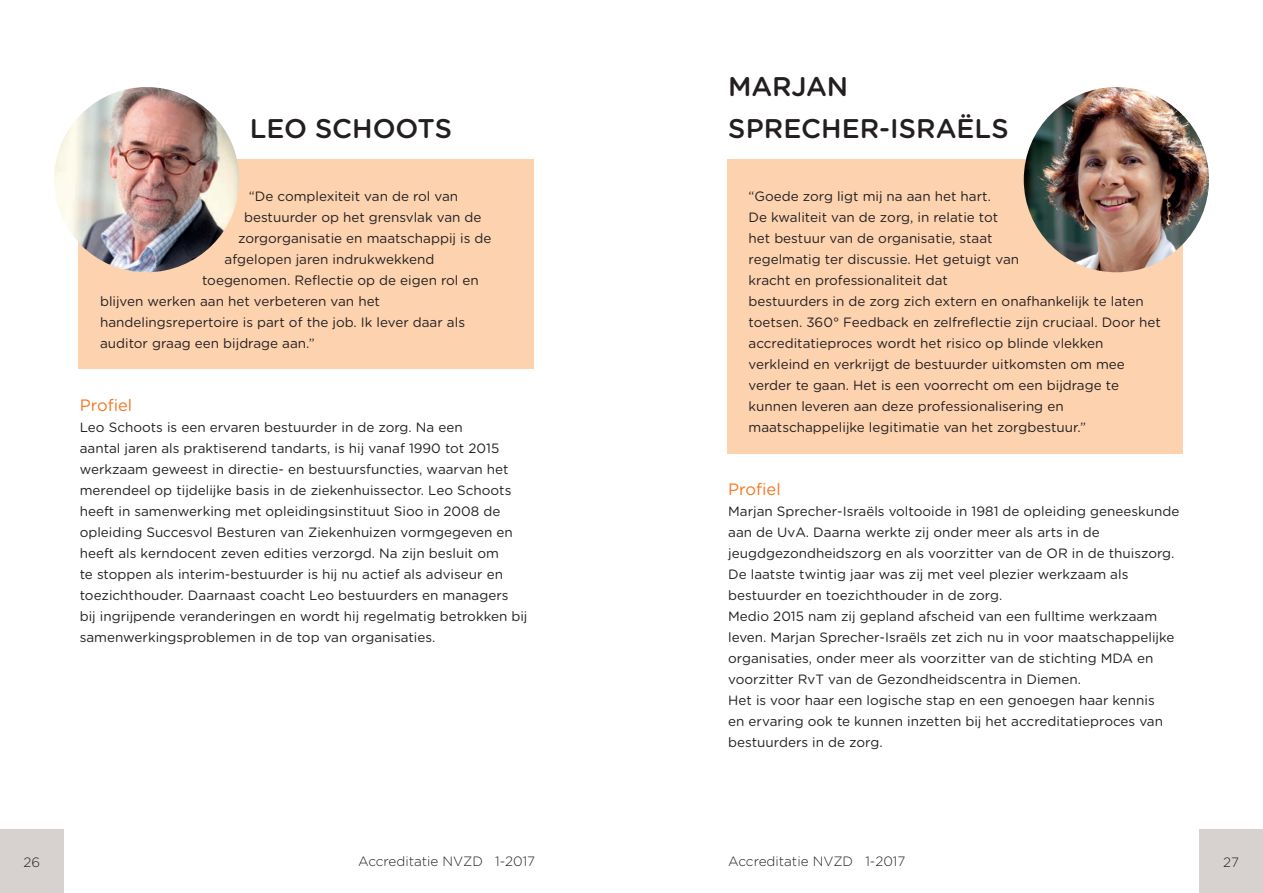
<style>
.page{position:relative;width:1263px;height:893px;background:#fff}
.page>*{position:absolute;margin:0;border:0;box-sizing:border-box;transform-origin:0 0}
.t1{font:500 27px "Gotham Rounded";color:#231f20}
.t2{font:16.5px "Gotham Rounded";color:#f47721}
.t3{font:13.5px/21px "Gotham Rounded";color:#231f20}
.t4{font:300 13.5px "Gotham Rounded";color:#231f20}
</style>
<div class="page">
<div style="left:1199px;top:829px;width:64px;height:64px;background:#d7d2d0"></div>
<div style="left:0;top:829px;width:64px;height:64px;background:#d7d2d0"></div>
<div style="left:79px;top:160px;width:455px;height:209px;background:#fcd2af"></div>
<img style="left:54px;top:87px;width:185px;height:185px;border-radius:93px">
<div style="left:727px;top:159px;width:455px;height:294px;background:#fcd2af"></div>
<img style="left:1024px;top:87px;width:185px;height:185px;border-radius:93px">
<p class="t1" style="left:250px;top:109px;width:204px">LEO SCHOOTS</p>
<p class="t3" style="left:249px;top:185px;width:211px">“De complexiteit van de rol van</p>
<p class="t3" style="left:244px;top:206px;width:239px">bestuurder op het grensvlak van de</p>
<p class="t3" style="left:238px;top:227px;width:255px">zorgorganisatie en maatschappij is de</p>
<p class="t3" style="left:225px;top:248px;width:211px">afgelopen jaren indrukwekkend</p>
<p class="t3" style="left:202px;top:269px;width:278px">toegenomen. Reflectie op de eigen rol en</p>
<p class="t3" style="left:100px;top:290px;width:282px">blijven werken aan het verbeteren van het</p>
<p class="t3" style="left:100px;top:311px;width:366px">handelingsrepertoire is part of the job. Ik lever daar als</p>
<p class="t3" style="left:100px;top:332px;width:216px">auditor graag een bijdrage aan.”</p>
<p class="t2" style="left:80px;top:394px;width:54px">Profiel</p>
<p class="t3" style="left:80px;top:416px;width:449px">Leo Schoots is een ervaren bestuurder in de zorg. Na een<br>aantal jaren als praktiserend tandarts, is hij vanaf 1990 tot 2015 werkzaam geweest in directie- en bestuursfuncties, waarvan het merendeel op tijdelijke basis in de ziekenhuissector. Leo Schoots heeft in samenwerking met opleidingsinstituut Sioo in 2008 de opleiding Succesvol Besturen van Ziekenhuizen vormgegeven en heeft als kerndocent zeven edities verzorgd. Na zijn besluit om<br>te stoppen als interim-bestuurder is hij nu actief als adviseur en toezichthouder. Daarnaast coacht Leo bestuurders en managers bij ingrijpende veranderingen en wordt hij regelmatig betrokken bij samenwerkingsproblemen in de top van organisaties.</p>
<p class="t1" style="left:728px;top:67px;width:121px">MARJAN</p>
<p class="t1" style="left:728px;top:109px;width:282px">SPRECHER-ISRAËLS</p>
<p class="t3" style="left:748px;top:185px;width:414px">“Goede zorg ligt mij na aan het hart.<br>De kwaliteit van de zorg, in relatie tot<br>het bestuur van de organisatie, staat<br>regelmatig ter discussie. Het getuigt van<br>kracht en professionaliteit dat<br>bestuurders in de zorg zich extern en onafhankelijk te laten toetsen. 360° Feedback en zelfreflectie zijn cruciaal. Door het accreditatieproces wordt het risico op blinde vlekken verkleind en verkrijgt de bestuurder uitkomsten om mee verder te gaan. Het is een voorrecht om een bijdrage te kunnen leveren aan deze professionalisering en maatschappelijke legitimatie van het zorgbestuur.”</p>
<p class="t2" style="left:728px;top:478px;width:54px">Profiel</p>
<p class="t3" style="left:728px;top:500px;width:453px">Marjan Sprecher-Israëls voltooide in 1981 de opleiding geneeskunde aan de UvA. Daarna werkte zij onder meer als arts in de jeugdgezondheidszorg en als voorzitter van de OR in de thuiszorg.<br>De laatste twintig jaar was zij met veel plezier werkzaam als bestuurder en toezichthouder in de zorg.</p>
<p class="t3" style="left:728px;top:605px;width:448px">Medio 2015 nam zij gepland afscheid van een fulltime werkzaam leven. Marjan Sprecher-Israëls zet zich nu in voor maatschappelijke organisaties, onder meer als voorzitter van de stichting MDA en voorzitter RvT van de Gezondheidscentra in Diemen.</p>
<p class="t3" style="left:728px;top:689px;width:436px">Het is voor haar een logische stap en een genoegen haar kennis en ervaring ook te kunnen inzetten bij het accreditatieproces van bestuurders in de zorg.</p>
<p class="t4" style="left:24px;top:853px;width:18px">26</p>
<p class="t4" style="left:358px;top:852px;width:179px">Accreditatie NVZD 1-2017</p>
<p class="t4" style="left:728px;top:852px;width:179px">Accreditatie NVZD 1-2017</p>
<p class="t4" style="left:1223px;top:853px;width:17px">27</p>
</div>
